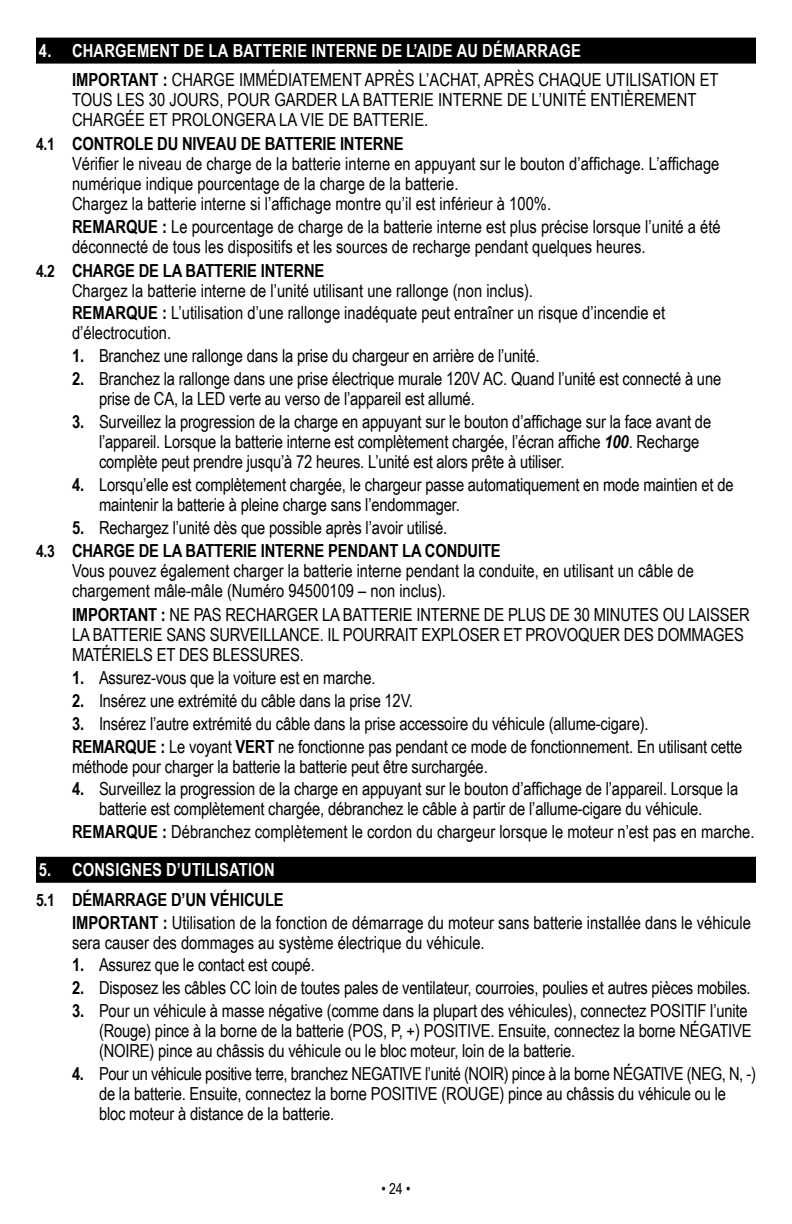
<style>
.page{position:relative;width:792px;height:1224px;background:#fff}
.page>*{position:absolute;margin:0;border:0;box-sizing:border-box;transform-origin:0 0}
.t1{font:18px/20px "Arial Narrow";letter-spacing:-.01em;color:#000}
.t2{font:700 18px/29.4px "Arial Narrow";letter-spacing:-.005em;color:#fff}
.t3{font:15px "Arial Narrow";color:#000}
.s1{font-weight:700;color:#fff}
.s2{font-weight:700}
.s3{font-weight:700;font-size:17px}
.s4{font-weight:700;font-style:italic}
.s5{font-size:17px;color:#000}
.s6{color:#000}
</style>
<div class="page">
<div style="left:36px;top:38px;width:720px;height:26px;background:#000"></div>
<div style="left:36px;top:857px;width:720px;height:26px;background:#000"></div>
<p class="t1" style="left:72px;top:35px;width:648px;line-height:29.4px;text-indent:-33px"><span class="s1">4. CHARGEMENT DE LA BATTERIE INTERNE DE L’AIDE AU DÉMARRAGE<br></span><span class="s2">IMPORTANT :</span> CHARGE IMMÉDIATEMENT APRÈS L’ACHAT, APRÈS CHAQUE UTILISATION ET</p>
<p class="t1" style="left:72px;top:89px;width:626px">TOUS LES 30 JOURS, POUR GARDER LA BATTERIE INTERNE DE L’UNITÉ ENTIÈREMENT<br>CHARGÉE ET PROLONGERA LA VIE DE BATTERIE.</p>
<p class="t1" style="left:72px;top:133px;width:649px;text-indent:-36px"><span class="s3">4.1</span> <span class="s2">CONTROLE DU NIVEAU DE BATTERIE INTERNE<br></span>Vérifier le niveau de charge de la batterie interne en appuyant sur le bouton d’affichage. L’affichage numérique indique pourcentage de la charge de la batterie.<br>Chargez la batterie interne si l’affichage montre qu’il est inférieur à 100%.</p>
<p class="t1" style="left:72px;top:216px;width:650px"><span class="s2">REMARQUE :</span> Le pourcentage de charge de la batterie interne est plus précise lorsque l’unité a été déconnecté de tous les dispositifs et les sources de recharge pendant quelques heures.</p>
<p class="t1" style="left:72px;top:260px;width:463px;text-indent:-36px"><span class="s3">4.2</span> <span class="s2">CHARGE DE LA BATTERIE INTERNE<br></span>Chargez la batterie interne de l’unité utilisant une rallonge (non inclus).</p>
<p class="t1" style="left:72px;top:302px;width:595px"><span class="s2">REMARQUE :</span> L’utilisation d’une rallonge inadéquate peut entraîner un risque d’incendie et d’électrocution.</p>
<p class="t1" style="left:72px;top:345px;width:469px"><span class="s2">1.</span> Branchez une rallonge dans la prise du chargeur en arrière de l’unité.</p>
<p class="t1" style="left:99px;top:368px;width:624px;text-indent:-27px"><span class="s2">2.</span> Branchez la rallonge dans une prise électrique murale 120V AC. Quand l’unité est connecté à une prise de CA, la LED verte au verso de l’appareil est allumé.</p>
<p class="t1" style="left:99px;top:411px;width:614px;text-indent:-27px"><span class="s2">3.</span> Surveillez la progression de la charge en appuyant sur le bouton d’affichage sur la face avant de l’appareil. Lorsque la batterie interne est complètement chargée, l’écran affiche <span class="s4">100</span>. Recharge complète peut prendre jusqu’à 72 heures. L’unité est alors prête à utiliser.</p>
<p class="t1" style="left:99px;top:474px;width:636px;text-indent:-27px"><span class="s2">4.</span> Lorsqu’elle est complètement chargée, le chargeur passe automatiquement en mode maintien et de maintenir la batterie à pleine charge sans l’endommager.</p>
<p class="t1" style="left:36px;top:515px;width:466px;line-height:23.6px;text-indent:36px"><span class="s2">5.</span> Rechargez l’unité dès que possible après l’avoir utilisé.<br><span class="s3">4.3</span> <span class="s2">CHARGE DE LA BATTERIE INTERNE PENDANT LA CONDUITE</span></p>
<p class="t1" style="left:72px;top:560px;width:623px">Vous pouvez également charger la batterie interne pendant la conduite, en utilisant un câble de chargement mâle-mâle (Numéro 94500109 – non inclus).</p>
<p class="t1" style="left:72px;top:604px;width:679px"><span class="s2">IMPORTANT :</span> NE PAS RECHARGER LA BATTERIE INTERNE DE PLUS DE 30 MINUTES OU LAISSER<br>LA BATTERIE SANS SURVEILLANCE. IL POURRAIT EXPLOSER ET PROVOQUER DES DOMMAGES<br>MATÉRIELS ET DES BLESSURES.</p>
<p class="t1" style="left:72px;top:667px;width:305px"><span class="s2">1.</span> Assurez-vous que la voiture est en marche.</p>
<p class="t1" style="left:72px;top:690px;width:343px"><span class="s2">2.</span> Insérez une extrémité du câble dans la prise 12V.</p>
<p class="t1" style="left:72px;top:711px;width:672px;line-height:22.8px"><span class="s2">3.</span> Insérez l’autre extrémité du câble dans la prise accessoire du véhicule (allume-cigare).<br><span class="s2">REMARQUE :</span> Le voyant <span class="s2">VERT</span> ne fonctionne pas pendant ce mode de fonctionnement. En utilisant cette</p>
<p class="t1" style="left:72px;top:756px;width:417px">méthode pour charger la batterie la batterie peut être surchargée.</p>
<p class="t1" style="left:72px;top:778px;width:668px;text-align:center"><span class="s2">4.</span> Surveillez la progression de la charge en appuyant sur le bouton d’affichage de l’appareil. Lorsque la batterie est complètement chargée, débranchez le câble à partir de l’allume-cigare du véhicule.</p>
<p class="t1" style="left:72px;top:821px;width:684px"><span class="s2">REMARQUE :</span> Débranchez complètement le cordon du chargeur lorsque le moteur n’est pas en marche.</p>
<p class="t2" style="left:36px;top:854px;width:249px">5. CONSIGNES D’UTILISATION<br><span class="s5">5.1</span> <span class="s6">DÉMARRAGE D’UN VÉHICULE</span></p>
<p class="t1" style="left:72px;top:912px;width:681px"><span class="s2">IMPORTANT :</span> Utilisation de la fonction de démarrage du moteur sans batterie installée dans le véhicule sera causer des dommages au système électrique du véhicule.</p>
<p class="t1" style="left:72px;top:954px;width:244px"><span class="s2">1.</span> Assurez que le contact est coupé.</p>
<p class="t1" style="left:72px;top:977px;width:680px"><span class="s2">2.</span> Disposez les câbles CC loin de toutes pales de ventilateur, courroies, poulies et autres pièces mobiles.</p>
<p class="t1" style="left:99px;top:1000px;width:654px;text-indent:-27px"><span class="s2">3.</span> Pour un véhicule à masse négative (comme dans la plupart des véhicules), connectez POSITIF l’unite (Rouge) pince à la borne de la batterie (POS, P, +) POSITIVE. Ensuite, connectez la borne NÉGATIVE (NOIRE) pince au châssis du véhicule ou le bloc moteur, loin de la batterie.</p>
<p class="t1" style="left:99px;top:1063px;width:658px;text-indent:-27px"><span class="s2">4.</span> Pour un véhicule positive terre, branchez NEGATIVE l’unité (NOIR) pince à la borne NÉGATIVE (NEG, N, -) de la batterie. Ensuite, connectez la borne POSITIVE (ROUGE) pince au châssis du véhicule ou le bloc moteur à distance de la batterie.</p>
<p class="t3" style="left:381px;top:1178px;width:31px">• 24 •</p>
</div>
